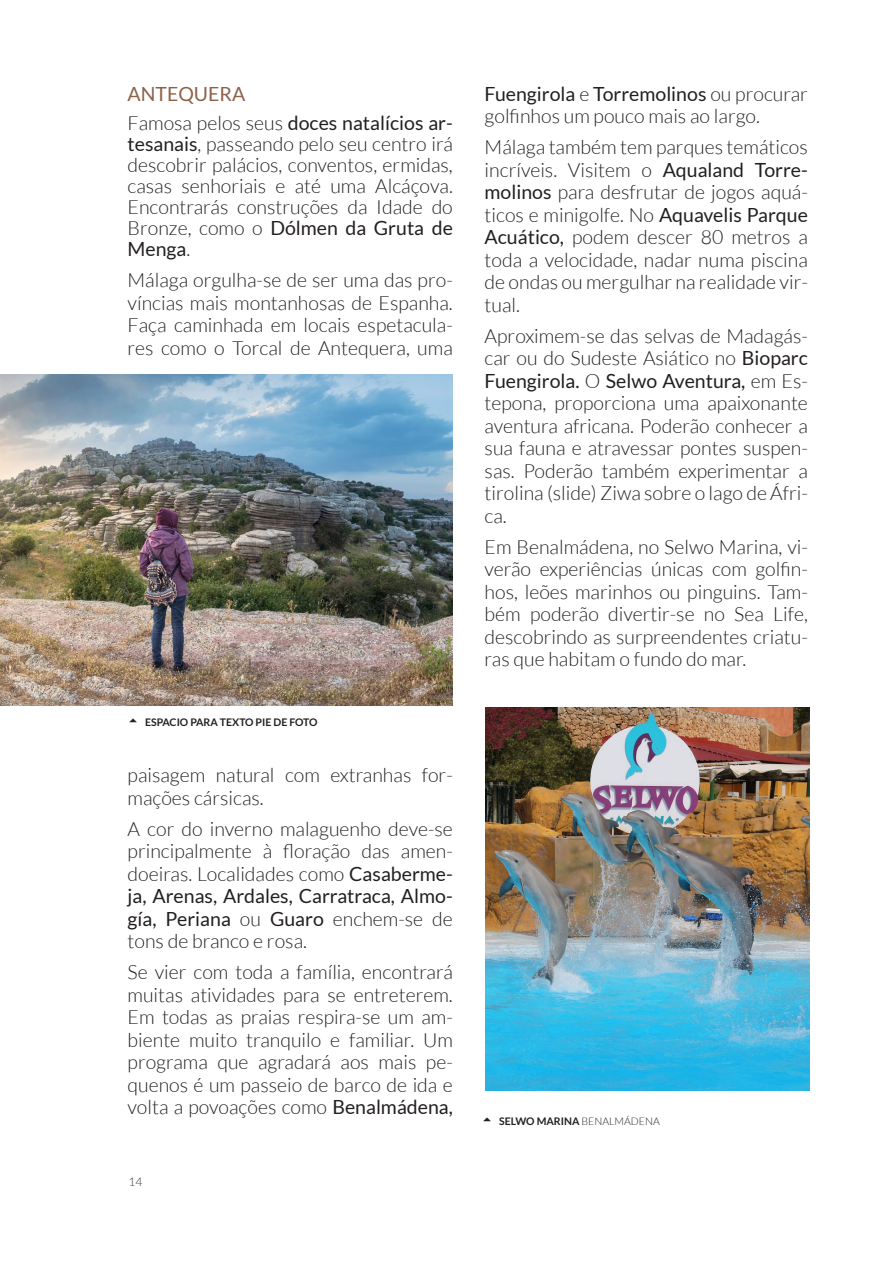
<style>
.page{position:relative;width:893px;height:1263px;background:#fff}
.page>*{position:absolute;margin:0;border:0;box-sizing:border-box;transform-origin:0 0}
.Body{font:300 19.5px/22.5px "Lato";color:#231f20;text-align:justify}
.t1{font:19.5px "Lato";color:#8d614a}
.t2{font:300 12px "Lato";color:#353534}
.t3{font:700 10.5px "Lato";color:#231f20}
.s1{font-weight:400}
.s2{font-weight:300}
</style>
<div class="page">
<img style="left:0;top:375px;width:452px;height:330px">
<img style="left:485px;top:707px;width:324px;height:383px">
<h3 class="t1" style="left:128px;top:83px;width:119px">ANTEQUERA</h3>
<p class="Body" style="left:128px;top:113px;width:327px;line-height:21px">Famosa pelos seus <span class="s1">doces natalícios ar&shy;tesanais</span>, passeando pelo seu centro irá descobrir palácios, conventos, ermidas, casas senhoriais e até uma Alcáçova.<br>Encontrarás construções da Idade do Bronze, como o <span class="s1">Dólmen da Gruta de Menga</span>.</p>
<p class="Body" style="left:128px;top:269px;width:327px">Málaga orgulha-se de ser uma das pro&shy;víncias mais montanhosas de Espanha.<br>Faça caminhada em locais espetacula&shy;res como o Torcal de Antequera, uma</p>
<p class="t3" style="left:145px;top:716px;width:174px">ESPACIO PARA TEXTO PIE DE FOTO</p>
<p class="Body" style="left:128px;top:764px;width:327px">paisagem natural com extranhas for&shy;mações cársicas.</p>
<p class="Body" style="left:128px;top:818px;width:327px">A cor do inverno malaguenho deve-se principalmente à floração das amen&shy;doeiras. Localidades como <span class="s1">Casaberme&shy;ja, Arenas, Ardales, Carratraca, Almo&shy;gía, Periana</span> ou <span class="s1">Guaro</span> enchem-se de tons de branco e rosa.</p>
<p class="Body" style="left:128px;top:961px;width:327px">Se vier com toda a família, encontrará muitas atividades para se entreterem.<br>Em todas as praias respira-se um am&shy;biente muito tranquilo e familiar. Um programa que agradará aos mais pe&shy;quenos é um passeio de barco de ida e volta a povoações como <span class="s1">Benalmádena,</span></p>
<p class="t2" style="left:128px;top:1175px;width:15px">14</p>
<p class="Body" style="left:485px;top:83px;width:325px"><span class="s1">Fuengirola</span> e <span class="s1">Torremolinos</span> ou procurar golfinhos um pouco mais ao largo.</p>
<p class="Body" style="left:485px;top:136px;width:325px">Málaga também tem parques temáticos incríveis. Visitem o <span class="s1">Aqualand Torre&shy;molinos</span> para desfrutar de jogos aquá&shy;ticos e minigolfe. No <span class="s1">Aquavelis Parque Acuático,</span> podem descer 80 metros a toda a velocidade, nadar numa piscina de ondas ou mergulhar na realidade vir&shy;tual.</p>
<p class="Body" style="left:485px;top:325px;width:325px">Aproximem-se das selvas de Madagás&shy;car ou do Sudeste Asiático no <span class="s1">Bioparc Fuengirola.</span> O <span class="s1">Selwo Aventura,</span> em Es&shy;tepona, proporciona uma apaixonante aventura africana. Poderão conhecer a sua fauna e atravessar pontes suspen&shy;sas. Poderão também experimentar a tirolina (slide) Ziwa sobre o lago de Áfri&shy;ca.</p>
<p class="Body" style="left:485px;top:536px;width:325px">Em Benalmádena, no Selwo Marina, vi&shy;verão experiências únicas com golfin&shy;hos, leões marinhos ou pinguins. Tam&shy;bém poderão divertir-se no Sea Life, descobrindo as surpreendentes criatu&shy;ras que habitam o fundo do mar.</p>
<p class="t3" style="left:499px;top:1115px;width:162px">SELWO MARINA <span class="s2">BENALMÁDENA</span></p>
</div>
